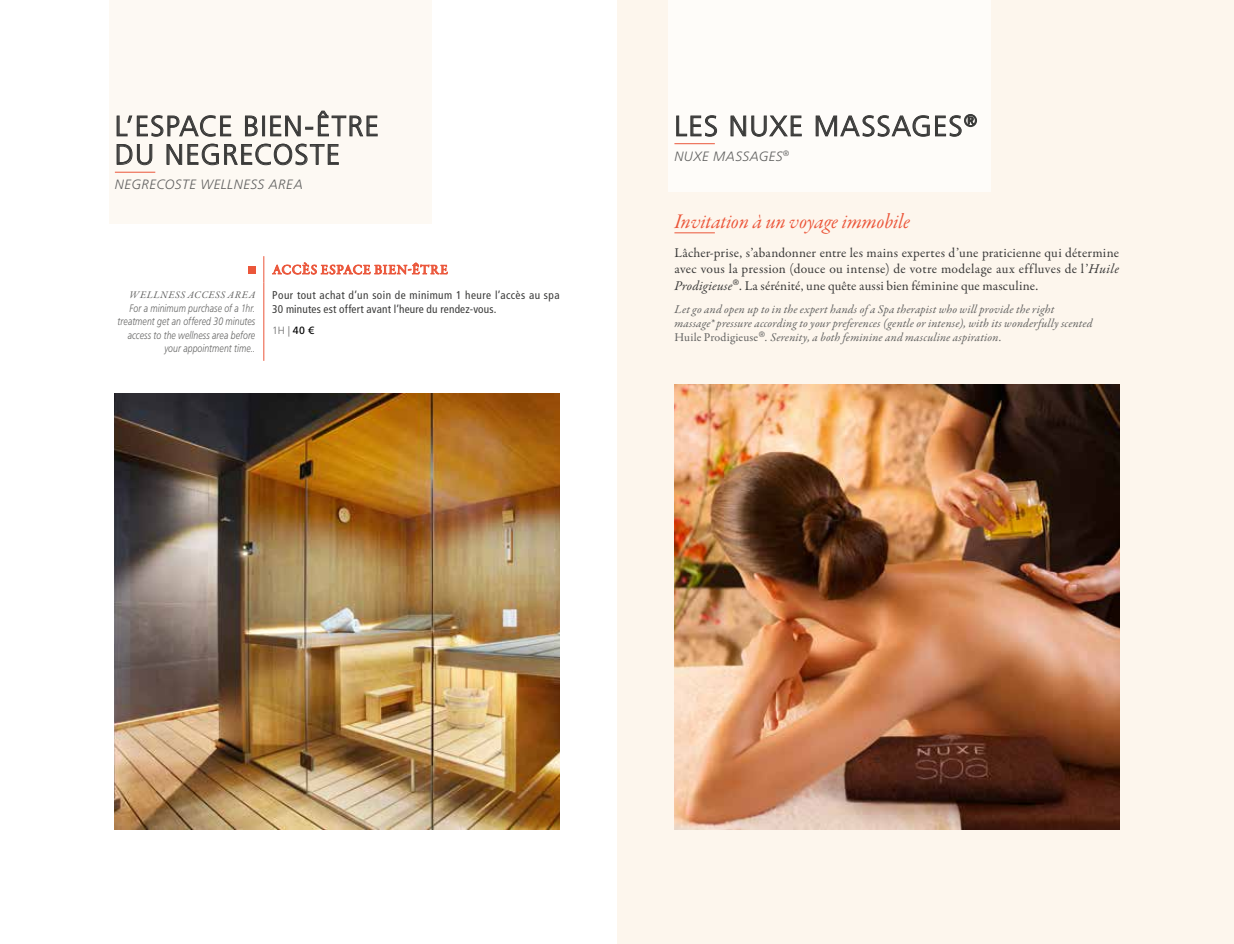
<style>
.page{position:relative;width:1234px;height:944px;background:#fff}
.page>*{position:absolute;margin:0;border:0;box-sizing:border-box;transform-origin:0 0}
.t1{font:300 28.5px/28.5px "Frutiger LT Std";letter-spacing:.04em;color:#3a3a39}
.t2{font:21px "Garamond Premr Pro It Subh";letter-spacing:.005em;color:#eb563a}
.t3{font:13.5px/16.2px "Garamond Premr Pro";letter-spacing:.005em;color:#3a3a39;text-align:justify}
.t4{font:italic 300 13.5px "Frutiger LT Std";letter-spacing:.035em;color:#626261}
.t5{font:13.5px "Garamond Premr Pro";letter-spacing:.05em;color:#eb563a}
.t6{font:italic 12px/14.4px "Garamond Premr Pro";letter-spacing:.01em;color:#626261}
.t7{font:condensed 11.25px/13.5px "Frutiger LT Std";letter-spacing:.035em;color:#3a3a39}
.t8{font:italic 300 10.8px/13.5px "Frutiger LT Std";letter-spacing:.01em;color:#626261;text-align:right;scale:.8 1}
.t9{font:300 10.5px "Frutiger LT Std";color:#6e6e6e}
.t10{font:italic 10.2px "Garamond Premr Pro";letter-spacing:.05em;color:#626261}
.s1{font-weight:400;color:#000}
.s2{font-style:italic}
.s3{font-style:normal}
</style>
<div class="page">
<div style="left:617px;top:0;width:616px;height:944px;background:#fdf6ed"></div>
<svg style="left:263px;top:256px;width:1px;height:26px"></svg>
<hr style="left:263px;top:282px;width:1px;height:79px;background:#eb563a">
<div style="left:248px;top:267px;width:7px;height:7px;background:#eb563a"></div>
<svg style="left:272px;top:262px;width:175px;height:12px"></svg>
<div style="left:109px;top:0;width:322px;height:223px;background:#fdf9f3"></div>
<hr style="left:115px;top:172px;width:40px;height:1px;background:#eb563a">
<svg style="left:117px;top:115px;width:114px;height:22px"></svg>
<svg style="left:245px;top:116px;width:12px;height:20px"></svg>
<div style="left:262px;top:116px;width:3px;height:20px;border:1px solid #3a3a39"></div>
<svg style="left:270px;top:111px;width:107px;height:25px"></svg>
<svg style="left:117px;top:144px;width:35px;height:21px"></svg>
<svg style="left:167px;top:144px;width:171px;height:21px"></svg>
<img style="left:115px;top:394px;width:444px;height:435px">
<div style="left:667px;top:0;width:322px;height:191px;background:#fefcf9"></div>
<hr style="left:674px;top:143px;width:40px;height:1px;background:#eb563a">
<hr style="left:674px;top:233px;width:40px;height:1px;background:#eb563a">
<svg style="left:676px;top:115px;width:40px;height:22px"></svg>
<svg style="left:730px;top:116px;width:15px;height:20px"></svg>
<svg style="left:751px;top:116px;width:50px;height:21px"></svg>
<svg style="left:815px;top:114px;width:161px;height:23px"></svg>
<img style="left:674px;top:385px;width:444px;height:444px">
<h1 class="t1" style="left:115px;top:112px;width:265px">L’ESPACE BIEN-ÊTRE<br>DU NEGRECOSTE</h1>
<p class="t4" style="left:115px;top:177px;width:189px">NEGRECOSTE WELLNESS AREA</p>
<p class="t10" style="left:129px;top:289px;width:127px">WELLNESS ACCESS AREA</p>
<p class="t8" style="left:118px;top:301px;width:173px">For a minimum purchase of a 1hr. treatment get an offered 30 minutes access to the wellness area before your appointment time..</p>
<p class="t5" style="left:272px;top:262px;width:177px">ACCÈS ESPACE BIEN-ÊTRE</p>
<p class="t7" style="left:272px;top:289px;width:289px">Pour tout achat d’un soin de minimum 1 heure l’accès au spa<br>30 minutes est offert avant l’heure du rendez-vous.</p>
<p class="t9" style="left:272px;top:325px;width:43px">1H | <span class="s1">40 €</span></p>
<h1 class="t1" style="left:674px;top:112px;width:304px">LES NUXE MASSAGES<sup>®</sup></h1>
<p class="t4" style="left:674px;top:148px;width:116px">NUXE MASSAGES<sup>®</sup></p>
<h2 class="t2" style="left:674px;top:209px;width:237px">Invitation à un voyage immobile</h2>
<p class="t3" style="left:674px;top:245px;width:446px">Lâcher-prise, s’abandonner entre les mains expertes d’une praticienne qui détermine avec vous la pression (douce ou intense) de votre modelage aux effluves de l’<span class="s2">Huile Prodigieuse</span><sup>®</sup>. La sérénité, une quête aussi bien féminine que masculine.</p>
<p class="t6" style="left:674px;top:302px;width:419px">Let go and open up to in the expert hands of a Spa therapist who will provide the right massage* pressure according to your preferences (gentle or intense), with its wonderfully scented<br><span class="s3">Huile Prodigieuse</span><sup>®</sup>. Serenity, a both feminine and masculine aspiration.</p>
</div>
